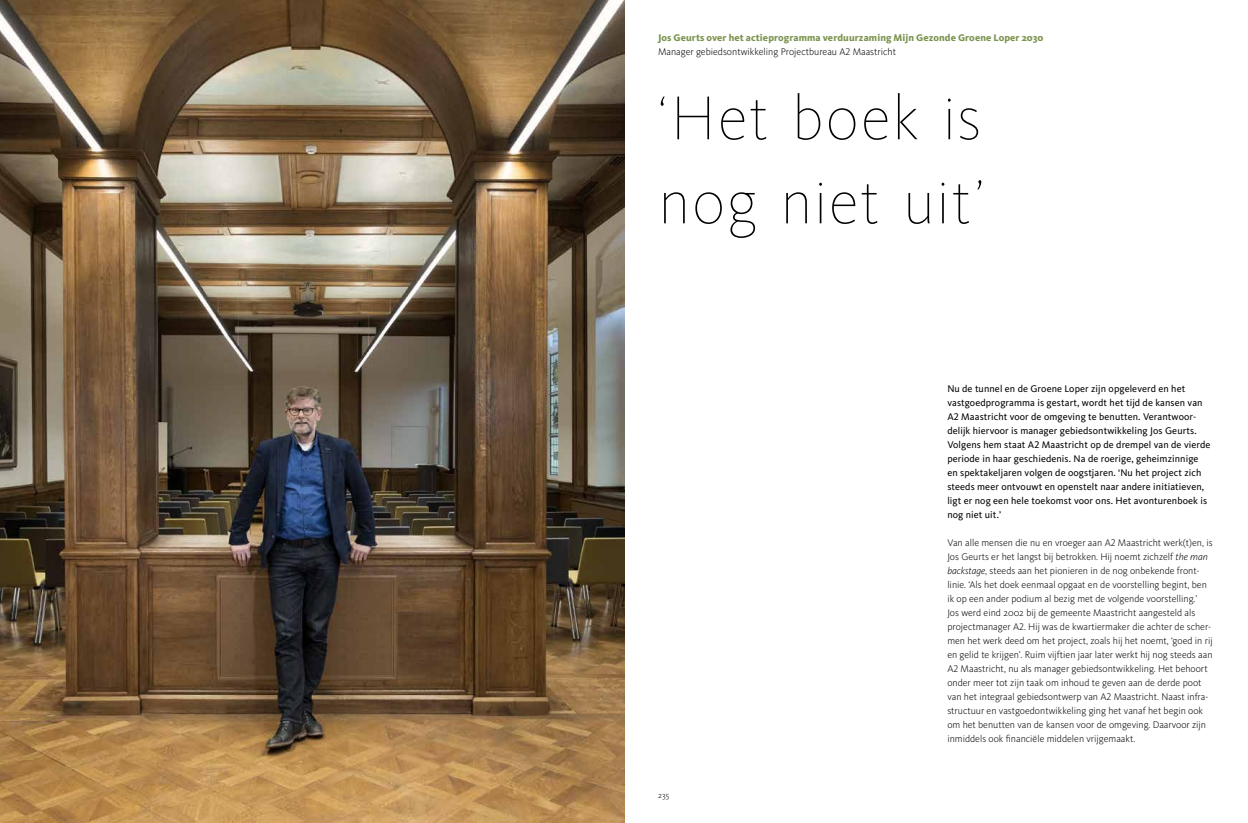
<style>
.page{position:relative;width:1248px;height:823px;background:#fff}
.page>*{position:absolute;margin:0;border:0;box-sizing:border-box;transform-origin:0 0}
.t1{font:100 64px/84px "Kievit OT";letter-spacing:.025em;color:#000}
.t2{font:300 10px/14px "Kievit OT";color:#000}
.t3{font:10px/14px "Kievit OT";letter-spacing:.01em;color:#000}
.t4{font:800 10px "Kievit OT";letter-spacing:.01em;color:#7c944f}
.t5{font:300 8.5px "Kievit OT";color:#000}
.s1{font-style:italic}
</style>
<div class="page">
<img style="left:0;top:0;width:624px;height:822px">
<p class="t4" style="left:658px;top:32px;width:387px">Jos Geurts over het actieprogramma verduurzaming Mijn Gezonde Groene Loper 2030</p>
<p class="t2" style="left:658px;top:45px;width:239px">Manager gebiedsontwikkeling Projectbureau A2 Maastricht</p>
<h1 class="t1" style="left:658px;top:75px;width:327px">‘Het boek is nog niet uit’</h1>
<p class="t5" style="left:658px;top:789px;width:13px">235</p>
<p class="t3" style="left:947px;top:381px;width:265px">Nu de tunnel en de Groene Loper zijn opgeleverd en het vastgoedprogramma is gestart, wordt het tijd de kansen van A2 Maastricht voor de omgeving te benutten. Verantwoor&shy;delijk hiervoor is manager gebiedsontwikkeling Jos Geurts.<br>Volgens hem staat A2 Maastricht op de drempel van de vierde periode in haar geschiedenis. Na de roerige, geheimzinnige en spektakeljaren volgen de oogstjaren. ‘Nu het project zich steeds meer ontvouwt en openstelt naar andere initiatieven, ligt er nog een hele toekomst voor ons. Het avonturenboek is nog niet uit.’</p>
<p class="t2" style="left:947px;top:535px;width:267px">Van alle mensen die nu en vroeger aan A2 Maastricht werk(t)en, is Jos Geurts er het langst bij betrokken. Hij noemt zichzelf <span class="s1">the man backstage</span>, steeds aan het pionieren in de nog onbekende front&shy;linie. ‘Als het doek eenmaal opgaat en de voorstelling begint, ben ik op een ander podium al bezig met de volgende voorstelling.’<br>Jos werd eind 2002 bij de gemeente Maastricht aangesteld als projectmanager A2. Hij was de kwartiermaker die achter de scher&shy;men het werk deed om het project, zoals hij het noemt, ‘goed in rij en gelid te krijgen’. Ruim vijftien jaar later werkt hij nog steeds aan A2 Maastricht, nu als manager gebiedsontwikkeling. Het behoort onder meer tot zijn taak om inhoud te geven aan de derde poot van het integraal gebiedsontwerp van A2 Maastricht. Naast infra&shy;structuur en vastgoedontwikkeling ging het vanaf het begin ook om het benutten van de kansen voor de omgeving. Daarvoor zijn inmiddels ook financiële middelen vrijgemaakt.</p>
</div>
